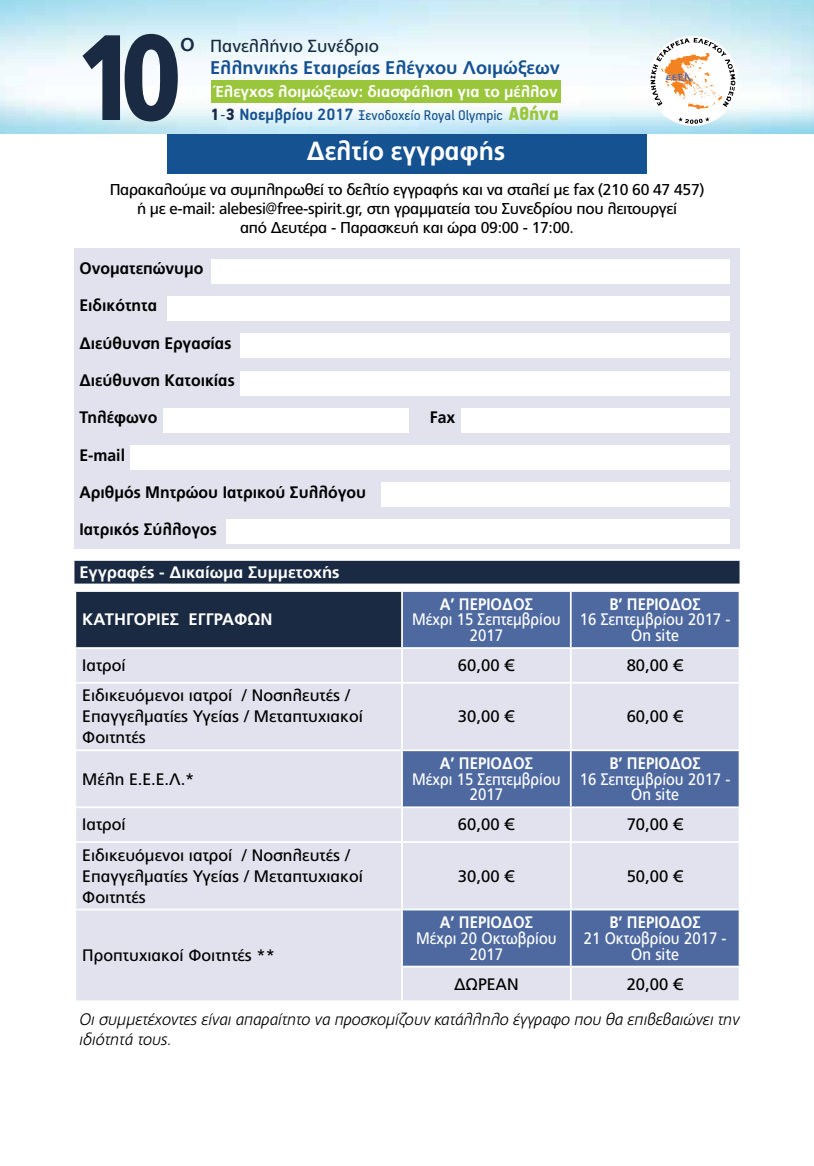
<style>
.page{position:relative;width:814px;height:1166px;background:#fff}
.page>*{position:absolute;margin:0;border:0;box-sizing:border-box;transform-origin:0 0}
.t1{font:900 121.27px "PF Catalog";color:#1a2a43;scale:.85 1}
.t2{font:700 26.25px "PF Catalog";color:#fff;scale:.95 1}
.t3{font:700 18.38px "PF Catalog";color:#155291}
.t4{font:17.5px "PF Catalog";color:#1a2a43}
.t5{font:16.62px/21px "PF Catalog";color:#000}
.t6{font:16.62px/15.8px "PF Catalog";color:#fff;text-align:center;scale:.9 1}
.t7{font:700 16.62px "PF Catalog";color:#000;scale:.95 1}
.t8{font:italic 300 16.62px/20.1px "PF Catalog";color:#000}
.t9{font:700 16.62px "PF Catalog";color:#fff;scale:.9 1}
.t10{font:700 16.62px "PF Catalog";color:#fff}
.t11{font:15.75px/18.9px "PF Catalog";letter-spacing:-.02em;color:#000;text-align:center}
.t12{font:15.75px "PF Handbook Pro";color:#155291}
.t13{font:700 15.75px "PF Catalog";color:#fff}
.s1{font-size:25.2px}
.s2{font-weight:900;font-size:18.38px;color:#1a2a43}
.s3{font-weight:300;font-size:18.38px;color:#1a2a43}
.s4{font-weight:700;font-size:18.38px}
.s5{font-weight:900;font-size:21px;color:#9ac63c}
</style>
<div class="page">
<img style="left:0;top:0;width:814px;height:134px">
<div style="left:211px;top:80px;width:349px;height:22px;background:#9ac63c"></div>
<svg style="left:650px;top:36px;width:86px;height:90px"></svg>
<div style="left:74px;top:248px;width:665px;height:300px;background:#e1e2ed"></div>
<div style="left:211px;top:259px;width:518px;height:25px;background:#fff"></div>
<div style="left:240px;top:334px;width:489px;height:24px;background:#fff"></div>
<div style="left:240px;top:371px;width:489px;height:24px;background:#fff"></div>
<div style="left:226px;top:519px;width:503px;height:25px;background:#fff"></div>
<div style="left:163px;top:408px;width:246px;height:24px;background:#fff"></div>
<div style="left:461px;top:408px;width:268px;height:24px;background:#fff"></div>
<div style="left:381px;top:482px;width:348px;height:25px;background:#fff"></div>
<div style="left:167px;top:296px;width:562px;height:25px;background:#fff"></div>
<div style="left:130px;top:445px;width:599px;height:24px;background:#fff"></div>
<div style="left:74px;top:561px;width:665px;height:22px;background:#1a2a43"></div>
<div style="left:75px;top:591px;width:327px;height:57px;background:#1a2a43"></div>
<div style="left:403px;top:592px;width:335px;height:55px;background:#4d69a0"></div>
<svg style="left:76px;top:649px;width:662px;height:351px;background:#c9cee0"></svg>
<hr style="left:402px;top:749px;width:168px;height:2px;background:#fff">
<hr style="left:401px;top:751px;width:2px;height:55px;background:#fff">
<hr style="left:402px;top:909px;width:168px;height:1px;background:#fff">
<hr style="left:401px;top:910px;width:2px;height:56px;background:#fff">
<hr style="left:401px;top:966px;width:169px;height:1px;background:#fff">
<hr style="left:570px;top:749px;width:170px;height:2px;background:#fff">
<hr style="left:570px;top:751px;width:1px;height:55px;background:#fff">
<hr style="left:570px;top:841px;width:170px;height:2px;background:#fff">
<hr style="left:570px;top:909px;width:170px;height:1px;background:#fff">
<hr style="left:570px;top:910px;width:1px;height:56px;background:#fff">
<hr style="left:570px;top:966px;width:170px;height:1px;background:#fff">
<hr style="left:74px;top:590px;width:328px;height:2px;background:#fff">
<hr style="left:74px;top:592px;width:2px;height:55px;background:#fff">
<hr style="left:74px;top:647px;width:328px;height:2px;background:#fff">
<hr style="left:401px;top:649px;width:2px;height:33px;background:#fff">
<hr style="left:570px;top:649px;width:1px;height:33px;background:#fff">
<hr style="left:74px;top:682px;width:328px;height:2px;background:#fff">
<hr style="left:402px;top:682px;width:168px;height:2px;background:#fff">
<hr style="left:401px;top:684px;width:2px;height:65px;background:#fff">
<hr style="left:570px;top:682px;width:170px;height:2px;background:#fff">
<hr style="left:570px;top:684px;width:1px;height:65px;background:#fff">
<hr style="left:74px;top:749px;width:328px;height:2px;background:#fff">
<hr style="left:74px;top:806px;width:328px;height:2px;background:#fff">
<hr style="left:401px;top:808px;width:2px;height:33px;background:#fff">
<hr style="left:570px;top:806px;width:170px;height:2px;background:#fff">
<hr style="left:570px;top:808px;width:1px;height:33px;background:#fff">
<hr style="left:74px;top:841px;width:328px;height:2px;background:#fff">
<hr style="left:402px;top:841px;width:168px;height:2px;background:#fff">
<hr style="left:401px;top:843px;width:2px;height:66px;background:#fff">
<hr style="left:570px;top:843px;width:1px;height:66px;background:#fff">
<hr style="left:74px;top:909px;width:328px;height:1px;background:#fff">
<hr style="left:401px;top:967px;width:2px;height:33px;background:#fff">
<hr style="left:570px;top:967px;width:1px;height:33px;background:#fff">
<hr style="left:401px;top:592px;width:2px;height:55px;background:#fff">
<hr style="left:402px;top:806px;width:168px;height:2px;background:#fff">
<hr style="left:570px;top:592px;width:1px;height:55px;background:#fff">
<div style="left:167px;top:134px;width:479px;height:40px;background:#155291"></div>
<h1 class="t1" style="left:74px;top:7px;width:128px">10</h1>
<p class="t4" style="left:180px;top:36px;width:200px"><span class="s1">ο</span> Πανελλήνιο Συνέδριο</p>
<p class="t3" style="left:210px;top:56px;width:351px">Ελληνικής Εταιρείας Ελέγχου Λοιμώξεων</p>
<p class="t13" style="left:215px;top:83px;width:344px">Έλεγχος λοιμώξεων: διασφάλιση για το μέλλον</p>
<p class="t12" style="left:211px;top:106px;width:350px"><span class="s2">1</span><span class="s3">-</span><span class="s2">3</span> <span class="s4">Νοεμβρίου 2017</span> Ξενοδοχείο Royal Olympic <span class="s5">Αθήνα</span></p>
<h2 class="t2" style="left:307px;top:136px;width:210px">Δελτίο εγγραφής</h2>
<p class="t11" style="left:110px;top:181px;width:596px">Παρακαλούµε να συμπληρωθεί το δελτίο εγγραφής και να σταλεί µε fax (210 60 47 457) ή με e-mail: alebesi@free-spirit.gr, στη γραμματεία του Συνεδρίου που λειτουργεί<br>από Δευτέρα - Παρασκευή και ώρα 09:00 - 17:00.</p>
<p class="t7" style="left:79px;top:258px;width:132px">Ονοματεπώνυμο</p>
<p class="t7" style="left:79px;top:296px;width:83px">Ειδικότητα</p>
<p class="t7" style="left:79px;top:333px;width:161px">Διεύθυνση Εργασίας</p>
<p class="t7" style="left:79px;top:370px;width:165px">Διεύθυνση Κατοικίας</p>
<p class="t7" style="left:79px;top:408px;width:83px">Τηλέφωνο</p>
<p class="t7" style="left:430px;top:408px;width:28px">Fax</p>
<p class="t7" style="left:79px;top:445px;width:50px">E-mail</p>
<p class="t7" style="left:79px;top:482px;width:303px">Αριθμός Μητρώου Ιατρικού Συλλόγου</p>
<p class="t7" style="left:79px;top:520px;width:146px">Ιατρικός Σύλλογος</p>
<p class="t10" style="left:79px;top:563px;width:262px">Εγγραφές - Δικαίωμα Συμμετοχής</p>
<p class="t10" style="left:82px;top:610px;width:192px">ΚΑΤΗΓΟΡΙΕΣ ΕΓΓΡΑΦΩΝ</p>
<p class="t9" style="left:609px;top:594px;width:103px">Β’ ΠΕΡΙΟΔΟΣ</p>
<p class="t6" style="left:580px;top:612px;width:169px">16 Σεπτεμβρίου 2017 -<br>On site</p>
<p class="t9" style="left:440px;top:594px;width:105px">Α’ ΠΕΡΙΟΔΟΣ</p>
<p class="t6" style="left:412px;top:612px;width:166px">Μέχρι 15 Σεπτεμβρίου<br>2017</p>
<p class="t5" style="left:82px;top:655px;width:45px">Ιατροί</p>
<p class="t5" style="left:458px;top:655px;width:58px">60,00 €</p>
<p class="t5" style="left:626px;top:655px;width:58px">80,00 €</p>
<p class="t5" style="left:82px;top:685px;width:282px">Ειδικευόμενοι ιατροί / Νοσηλευτές /<br>Επαγγελματίες Υγείας / Μεταπτυχιακοί<br>Φοιτητές</p>
<p class="t5" style="left:458px;top:706px;width:58px">30,00 €</p>
<p class="t5" style="left:626px;top:706px;width:58px">60,00 €</p>
<p class="t5" style="left:82px;top:768px;width:114px">Μέλη Ε.Ε.Ε.Λ.*</p>
<p class="t9" style="left:440px;top:753px;width:105px">Α’ ΠΕΡΙΟΔΟΣ</p>
<p class="t6" style="left:412px;top:771px;width:166px">Μέχρι 15 Σεπτεμβρίου<br>2017</p>
<p class="t9" style="left:609px;top:753px;width:103px">Β’ ΠΕΡΙΟΔΟΣ</p>
<p class="t6" style="left:580px;top:771px;width:169px">16 Σεπτεμβρίου 2017 -<br>On site</p>
<p class="t5" style="left:82px;top:814px;width:45px">Ιατροί</p>
<p class="t5" style="left:458px;top:814px;width:58px">60,00 €</p>
<p class="t5" style="left:626px;top:814px;width:58px">70,00 €</p>
<p class="t5" style="left:82px;top:844px;width:282px">Ειδικευόμενοι ιατροί / Νοσηλευτές /<br>Επαγγελματίες Υγείας / Μεταπτυχιακοί<br>Φοιτητές</p>
<p class="t5" style="left:458px;top:865px;width:58px">30,00 €</p>
<p class="t5" style="left:626px;top:865px;width:58px">50,00 €</p>
<p class="t5" style="left:82px;top:945px;width:194px">Προπτυχιακοί Φοιτητές **</p>
<p class="t9" style="left:440px;top:912px;width:105px">Α’ ΠΕΡΙΟΔΟΣ</p>
<p class="t6" style="left:416px;top:930px;width:158px">Μέχρι 20 Οκτωβρίου<br>2017</p>
<p class="t9" style="left:609px;top:912px;width:103px">Β’ ΠΕΡΙΟΔΟΣ</p>
<p class="t6" style="left:584px;top:930px;width:160px">21 Οκτωβρίου 2017 -<br>On site</p>
<p class="t5" style="left:454px;top:973px;width:66px">ΔΩΡΕΑΝ</p>
<p class="t5" style="left:626px;top:973px;width:58px">20,00 €</p>
<p class="t8" style="left:79px;top:1009px;width:661px">Οι συμμετέχοντες είναι απαραίτητο να προσκομίζουν κατάλληλο έγγραφο που θα επιβεβαιώνει την ιδιότητά τους.</p>
</div>
